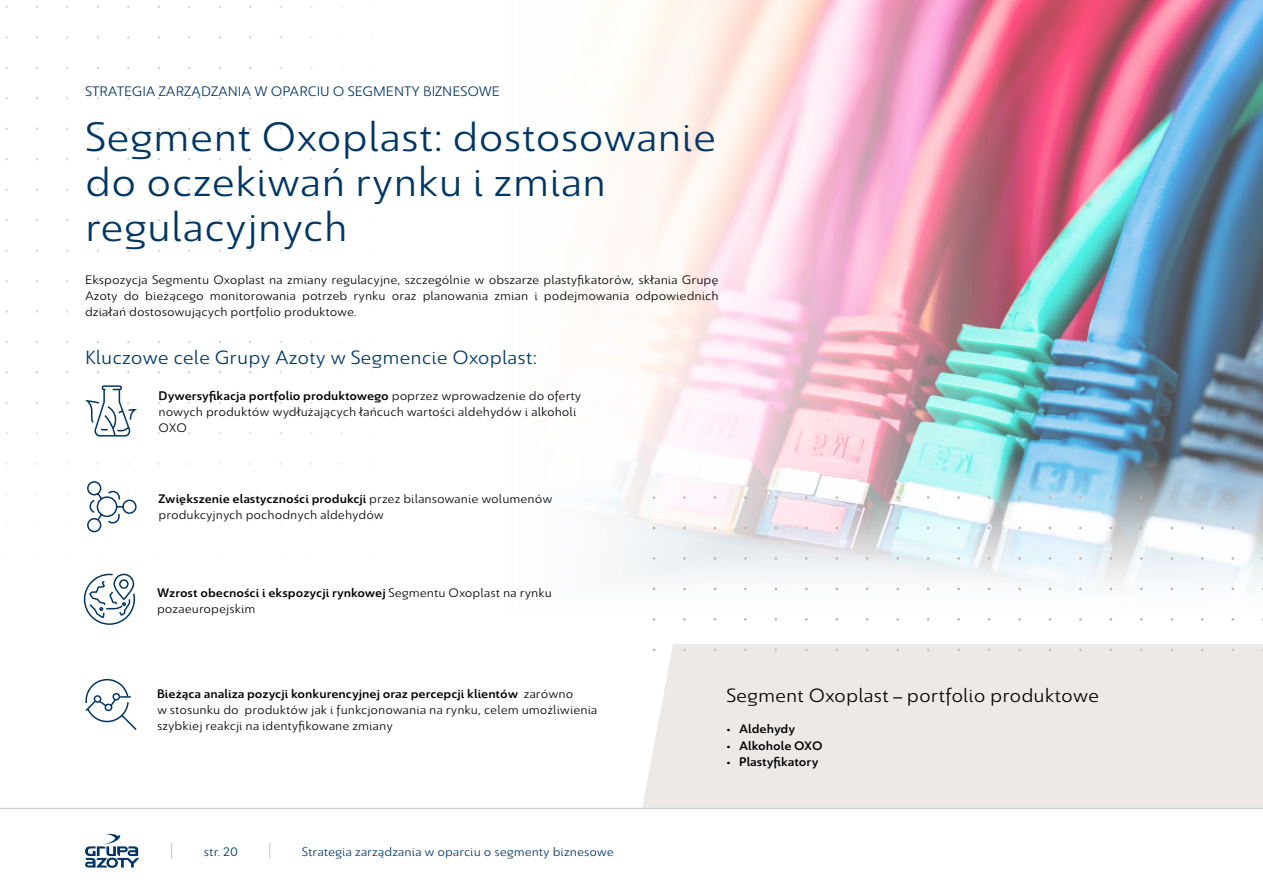
<style>
.page{position:relative;width:1263px;height:893px;background:#fff}
.page>*{position:absolute;margin:0;border:0;box-sizing:border-box;transform-origin:0 0}
.t1{font:45px/45px "Savigny Regular Norm";color:#003665}
.t2{font:21px "Savigny Regular Norm";color:#003665}
.t3{font:21px "Savigny Regular Norm";color:#000}
.t4{font:15px "Savigny Regular Norm";color:#003665}
.t5{font:13.5px/16.2px "Savigny Regular Norm";color:#000}
.t6{font:13.5px "Savigny Medium Norm";color:#000}
.t7{font:13.5px "Savigny Regular Norm";color:#003665}
.s1{font-family:"Savigny Regular Norm"}
</style>
<div class="page">
<img style="left:594px;top:0;width:669px;height:620px">
<svg style="left:85px;top:834px;width:54px;height:34px"></svg>
<hr style="left:0;top:808px;width:1263px;height:1px;background:#003665">
<svg style="left:171px;top:843px;width:1px;height:16px"></svg>
<svg style="left:269px;top:843px;width:1px;height:16px"></svg>
<svg style="left:85px;top:388px;width:52px;height:49px"></svg>
<div style="left:102px;top:385px;width:20px;height:5px;border:2px solid #003665"></div>
<svg style="left:83px;top:573px;width:52px;height:52px"></svg>
<svg style="left:85px;top:678px;width:52px;height:52px"></svg>
<div style="left:642px;top:644px;width:621px;height:164px;background:#ede9e7"></div>
<svg style="left:87px;top:481px;width:50px;height:52px"></svg>
<p class="t4" style="left:85px;top:84px;width:417px">STRATEGIA ZARZĄDZANIA W OPARCIU O SEGMENTY BIZNESOWE</p>
<h1 class="t1" style="left:85px;top:114px;width:633px">Segment Oxoplast: dostosowanie do oczekiwań rynku i zmian regulacyjnych</h1>
<p class="t5" style="left:85px;top:272px;width:635px;text-align:justify">Ekspozycja Segmentu Oxoplast na zmiany regulacyjne, szczególnie w obszarze plastyfikatorów, skłania Grupę Azoty do bieżącego monitorowania potrzeb rynku oraz planowania zmian i podejmowania odpowiednich działań dostosowujących portfolio produktowe.</p>
<h2 class="t2" style="left:85px;top:346px;width:453px">Kluczowe cele Grupy Azoty w Segmencie Oxoplast:</h2>
<p class="t6" style="left:159px;top:389px;width:424px">Dywersyfikacja portfolio produktowego <span class="s1">poprzez wprowadzenie do oferty</span></p>
<p class="t5" style="left:159px;top:403px;width:419px">nowych produktów wydłużających łańcuch wartości aldehydów i alkoholi<br>OXO</p>
<p class="t6" style="left:159px;top:492px;width:395px">Zwiększenie elastyczności produkcji <span class="s1">przez bilansowanie wolumenów</span></p>
<p class="t5" style="left:159px;top:506px;width:227px">produkcyjnych pochodnych aldehydów</p>
<p class="t6" style="left:157px;top:586px;width:397px">Wzrost obecności i ekspozycji rynkowej <span class="s1">Segmentu Oxoplast na rynku</span></p>
<p class="t5" style="left:157px;top:601px;width:100px">pozaeuropejskim</p>
<p class="t6" style="left:157px;top:687px;width:418px">Bieżąca analiza pozycji konkurencyjnej oraz percepcji klientów <span class="s1">zarówno</span></p>
<p class="t5" style="left:157px;top:701px;width:442px">w stosunku do produktów jak i funkcjonowania na rynku, celem umożliwienia szybkiej reakcji na identyfikowane zmiany</p>
<h2 class="t3" style="left:726px;top:684px;width:374px">Segment Oxoplast – portfolio produktowe</h2>
<p class="t6" style="left:726px;top:723px;width:70px">• Aldehydy</p>
<p class="t6" style="left:726px;top:739px;width:98px">• Alkohole OXO</p>
<p class="t6" style="left:726px;top:755px;width:94px">• Plastyfikatory</p>
<p class="t7" style="left:204px;top:844px;width:36px">str. 20</p>
<p class="t7" style="left:302px;top:844px;width:314px">Strategia zarządzania w oparciu o segmenty biznesowe</p>
</div>
